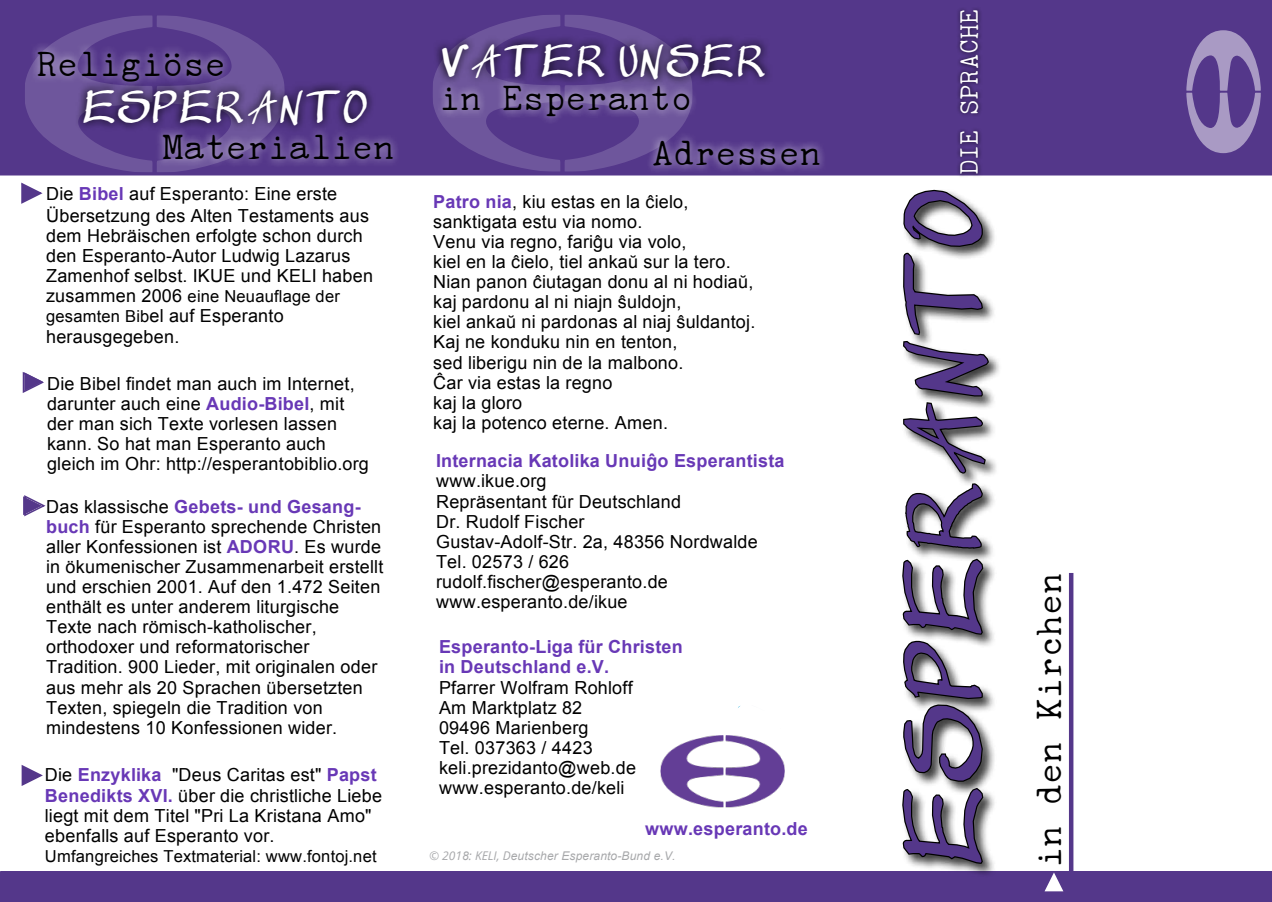
<style>
.page{position:relative;width:1272px;height:902px;background:#fff}
.page>*{position:absolute;margin:0;border:0;box-sizing:border-box;transform-origin:0 0}
.t1{font:85.35px "Versar";color:#54378a}
.t2{font:36px "Schreibmasch";color:#000}
.t3{font:36px "Versar";color:#fff}
.t4{font:25.8px "Schreibmasch";color:#fff}
.t5{font:18px/20.1px "Arial";color:#000}
.t6{font:700 18px "Arial";color:#6838b6}
.t7{font:16.5px "Arial";color:#000}
.t8{font:italic 12px "Arial";color:#a7a8aa}
.s1{font-weight:700;color:#6838b6}
.s2{font-size:18px}
.s3{font-size:16.5px}
.s4{font-weight:400;color:#000}
.s5{font-family:"Open Sans"}
</style>
<div class="page">
<div style="left:0;top:0;width:1271px;height:175px;background:#54378a"></div>
<svg style="left:434px;top:16px;width:257px;height:154px"></svg>
<div style="left:431px;top:13px;width:263px;height:160px;border:2px solid #54378a"></div>
<svg style="left:26px;top:17px;width:257px;height:154px"></svg>
<div style="left:23px;top:14px;width:263px;height:160px;border:2px solid #54378a"></div>
<svg style="left:433px;top:34px;width:340px;height:53px"></svg>
<div style="left:434px;top:76px;width:263px;height:48px;background:#fff;opacity:.85"></div>
<div style="left:900px;top:188px;width:102px;height:689px;background:#000;opacity:.75"></div>
<svg style="left:901px;top:557px;width:83px;height:308px"></svg>
<svg style="left:903px;top:482px;width:81px;height:68px"></svg>
<svg style="left:901px;top:188px;width:89px;height:287px"></svg>
<div style="left:956px;top:6px;width:26px;height:172px;background:#000;opacity:.75"></div>
<svg style="left:75px;top:81px;width:300px;height:53px"></svg>
<div style="left:30px;top:42px;width:201px;height:47px;background:#fff;opacity:.75"></div>
<svg style="left:1186px;top:30px;width:74px;height:123px"></svg>
<div style="left:645px;top:132px;width:182px;height:42px;background:#fff;opacity:.85"></div>
<div style="left:155px;top:126px;width:246px;height:42px;background:#fff;opacity:.75"></div>
<svg style="left:21px;top:182px;width:22px;height:22px"></svg>
<div style="left:1068px;top:573px;width:5px;height:306px;background:#54378a"></div>
<div style="left:0;top:871px;width:1271px;height:30px;background:#54378a"></div>
<svg style="left:21px;top:765px;width:22px;height:21px"></svg>
<svg style="left:22px;top:372px;width:22px;height:21px"></svg>
<svg style="left:23px;top:495px;width:23px;height:22px"></svg>
<img style="left:725px;top:735px;width:59px;height:72px">
<img style="left:660px;top:735px;width:63px;height:72px">
<h2 class="t2" style="left:36px;top:41px;width:191px">Religiöse</h2>
<h2 class="t3" style="left:82px;top:89px;width:288px">ESPERANTO</h2>
<h2 class="t2" style="left:162px;top:125px;width:233px">Materialien</h2>
<p class="t5" style="left:46px;top:184px;width:293px">Die <span class="s1">Bibel</span> auf Esperanto: Eine erste</p>
<p class="t5" style="left:46px;top:205px;width:324px">Übersetzung des Alten Testaments aus</p>
<p class="t5" style="left:46px;top:226px;width:318px">dem Hebräischen erfolgte schon durch</p>
<p class="t5" style="left:46px;top:246px;width:306px">den Esperanto-Autor Ludwig Lazarus</p>
<p class="t5" style="left:46px;top:266px;width:329px">Zamenhof selbst. IKUE und KELI haben</p>
<p class="t7" style="left:46px;top:287px;width:295px"><span class="s2">zusammen 2006</span> eine Neuauflage der</p>
<p class="t5" style="left:46px;top:306px;width:239px"><span class="s3">gesamten Bib</span>el auf Esperanto</p>
<p class="t5" style="left:46px;top:326px;width:135px">herausgegeben.</p>
<p class="t5" style="left:47px;top:373px;width:309px">Die Bibel findet man auch im Internet,</p>
<p class="t5" style="left:47px;top:393px;width:299px">darunter auch eine <span class="s1">Audio-Bibel</span>, mit</p>
<p class="t5" style="left:47px;top:413px;width:292px">der man sich Texte vorlesen lassen</p>
<p class="t5" style="left:47px;top:433px;width:280px">kann. So hat man Esperanto auch</p>
<p class="t5" style="left:47px;top:453px;width:324px">gleich im Ohr: http://esperantobiblio.org</p>
<p class="t6" style="left:46px;top:496px;width:316px"><span class="s4">Das klassische</span> Gebets- und Gesang-</p>
<p class="t5" style="left:46px;top:516px;width:337px"><span class="s1">buch</span> für Esperanto sprechende Christen</p>
<p class="t5" style="left:46px;top:536px;width:337px">aller Konfessionen ist <span class="s1">ADORU</span>. Es wurde</p>
<p class="t5" style="left:46px;top:556px;width:339px">in ökumenischer Zusammenarbeit erstellt</p>
<p class="t5" style="left:46px;top:576px;width:336px">und erschien 2001. Auf den 1.472 Seiten</p>
<p class="t5" style="left:46px;top:596px;width:295px">enthält es unter anderem liturgische</p>
<p class="t5" style="left:46px;top:617px;width:272px">Texte nach römisch-katholischer,</p>
<p class="t5" style="left:46px;top:637px;width:265px">orthodoxer und reformatorischer</p>
<p class="t5" style="left:46px;top:657px;width:333px">Tradition. 900 Lieder, mit originalen oder</p>
<p class="t5" style="left:46px;top:677px;width:318px">aus mehr als 20 Sprachen übersetzten</p>
<p class="t5" style="left:46px;top:697px;width:278px">Texten, spiegeln die Tradition von</p>
<p class="t5" style="left:46px;top:717px;width:293px">mindestens 10 Konfessionen wider.</p>
<p class="t5" style="left:45px;top:765px;width:333px">Die <span class="s1">Enzyklika</span> "Deus Caritas est" <span class="s1">Papst</span></p>
<p class="t5" style="left:45px;top:785px;width:339px"><span class="s1">Benedikts XVI.</span> über die christliche Liebe</p>
<p class="t5" style="left:45px;top:805px;width:328px">liegt mit dem Titel "Pri La Kristana Amo"</p>
<p class="t5" style="left:45px;top:825px;width:231px">ebenfalls auf Esperanto vor.</p>
<p class="t7" style="left:45px;top:846px;width:333px">Umfangreiches Textmaterial: www.fontoj.net</p>
<h2 class="t3" style="left:440px;top:43px;width:329px">VATER UNSER</h2>
<h2 class="t2" style="left:439px;top:76px;width:254px">in Esperanto</h2>
<h2 class="t2" style="left:652px;top:130px;width:170px">Adressen</h2>
<p class="t5" style="left:433px;top:191px;width:257px"><span class="s1">Patro nia</span>, kiu estas en la ĉielo,</p>
<p class="t5" style="left:433px;top:211px;width:299px">sanktigata estu via nomo.<br>Venu via regno, fariĝu via volo,<br>kiel en la ĉielo, tiel ankaŭ sur la tero.</p>
<p class="t5" style="left:433px;top:272px;width:322px">Nian panon ĉiutagan donu al ni hodiaŭ,</p>
<p class="t5" style="left:433px;top:292px;width:250px">kaj pardonu al ni niajn ŝuldojn,</p>
<p class="t5" style="left:433px;top:312px;width:324px">kiel ankaŭ ni pardonas al niaj ŝuldantoj.</p>
<p class="t5" style="left:433px;top:332px;width:246px">Kaj ne konduku nin en tenton,</p>
<p class="t5" style="left:433px;top:352px;width:252px">sed liberigu nin de la malbono.</p>
<p class="t5" style="left:433px;top:372px;width:181px">Ĉar via estas la regno</p>
<p class="t5" style="left:433px;top:392px;width:236px">kaj la gloro<br>kaj la potenco eterne. Amen.</p>
<p class="t6" style="left:436px;top:451px;width:350px">Internacia Katolika Unuiĝo Esperantista</p>
<p class="t5" style="left:436px;top:471px;width:323px">www.ikue.org<br>Repräsentant für Deutschland<br>Dr. Rudolf Fischer<br>Gustav-Adolf-Str. 2a, 48356 Nordwalde<br>Tel. 02573 / 626 rudolf.fischer@esperanto.de www.esperanto.de/ikue</p>
<p class="t6" style="left:439px;top:637px;width:245px">Esperanto-Liga für Christen</p>
<p class="t5" style="left:439px;top:677px;width:195px">Pfarrer Wolfram Rohloff</p>
<p class="t5" style="left:439px;top:717px;width:199px">09496 Marienberg<br>Tel. 037363 / 4423 keli.prezidanto@web.de www.esperanto.de/keli</p>
<p class="t6" style="left:439px;top:657px;width:172px">in Deutschland e.V.</p>
<p class="t5" style="left:439px;top:697px;width:145px">Am Marktplatz 82</p>
<p class="t6" style="left:645px;top:818px;width:164px">www.esperanto.de</p>
<p class="t8" style="left:429px;top:849px;width:248px"><span class="s5">© 201</span>8<span class="s5">: KELI, D</span>eutscher Esperanto-Bund e.V.</p>
<h3 class="t4" style="left:953px;top:115px;width:107px;rotate:-90deg">SPRACHE</h3>
<h3 class="t4" style="left:953px;top:175px;width:47px;rotate:-90deg">DIE</h3>
<h1 class="t1" style="left:902px;top:866px;width:681px;rotate:-90deg">ESPERANTO</h1>
<h2 class="t2" style="left:1026px;top:867px;width:296px;rotate:-90deg">in den Kirchen</h2>
</div>
